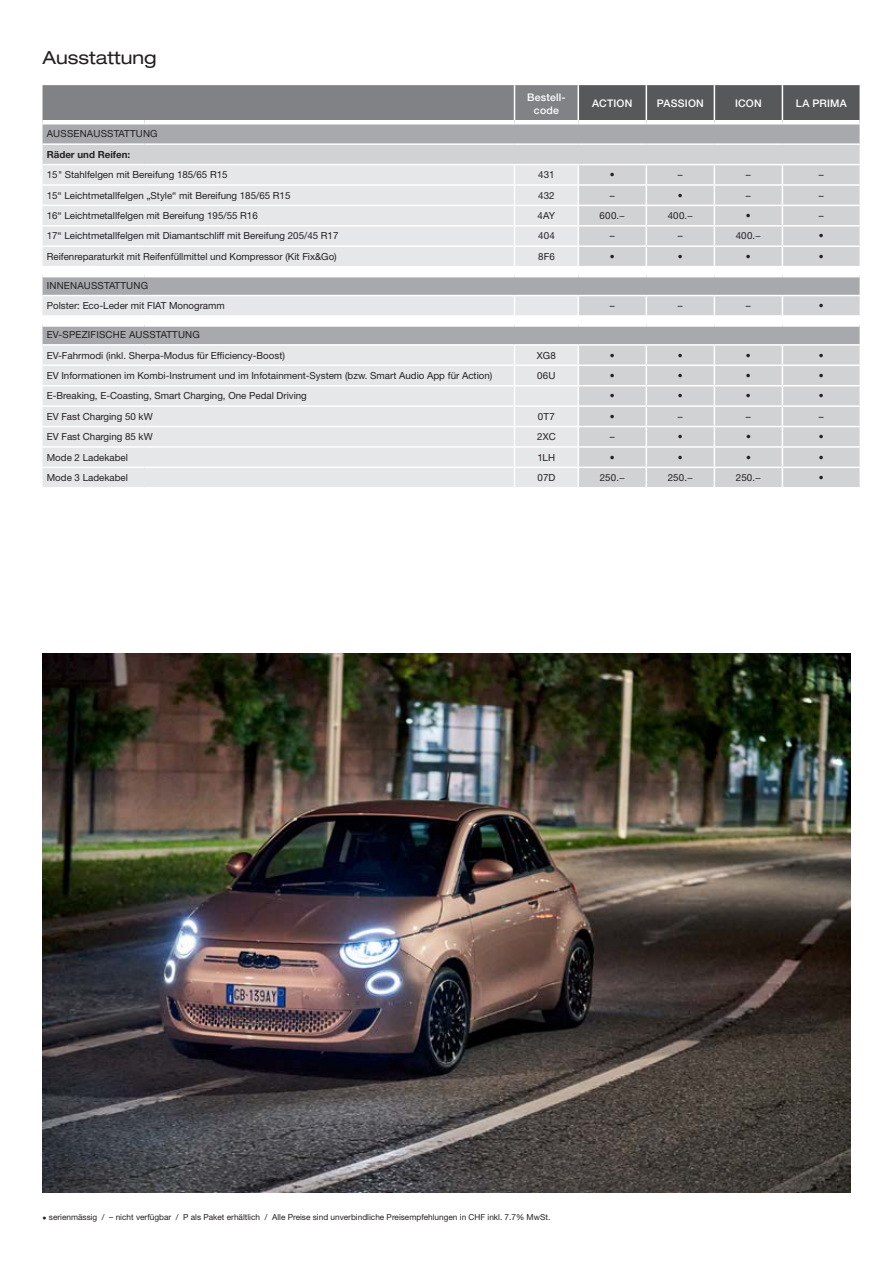
<style>
.page{position:relative;width:893px;height:1263px;background:#fff}
.page>*{position:absolute;margin:0;border:0;box-sizing:border-box;transform-origin:0 0}
.t1{font:expanded 18px "Helvetica Neue LT Std";color:#231f20}
.t2{font:500 10.5px/12.6px "Helvetica Neue LT Std";letter-spacing:.02em;color:#fff;text-align:center}
.t3{font:9.75px/20.4px "Helvetica Neue LT Std";color:#231f20}
.t4{font:9.75px "Helvetica Neue LT Std";letter-spacing:.02em;color:#231f20}
.t5{font:700 9.75px "Helvetica Neue LT Std";color:#231f20}
.t6{font:8.25px "Helvetica Neue LT Std";color:#231f20}
</style>
<div class="page">
<svg style="left:43px;top:85px;width:817px;height:402px;background:#d1d2d4"></svg>
<hr style="left:714px;top:85px;width:1px;height:35px;background:#fff">
<img style="left:43px;top:654px;width:807px;height:538px">
<h1 class="t1" style="left:43px;top:47px;width:116px">Ausstattung</h1>
<p class="t2" style="left:527px;top:91px;width:40px">Bestell&shy;code</p>
<p class="t2" style="left:592px;top:97px;width:42px">ACTION</p>
<p class="t2" style="left:657px;top:97px;width:48px">PASSION</p>
<p class="t2" style="left:735px;top:97px;width:28px">ICON</p>
<p class="t2" style="left:796px;top:97px;width:52px">LA PRIMA</p>
<p class="t4" style="left:47px;top:128px;width:112px">AUSSENAUSSTATTUNG</p>
<p class="t5" style="left:47px;top:148px;width:85px">Räder und Reifen:</p>
<p class="t3" style="left:47px;top:164px;width:182px">15" Stahlfelgen mit Bereifung 185/65 R15</p>
<p class="t3" style="left:538px;top:164px;width:18px">431</p>
<p class="t3" style="left:610px;top:164px;width:6px">•</p>
<p class="t3" style="left:678px;top:164px;width:6px">–</p>
<p class="t3" style="left:746px;top:164px;width:6px">–</p>
<p class="t3" style="left:819px;top:164px;width:6px">–</p>
<p class="t3" style="left:47px;top:185px;width:245px">15“ Leichtmetallfelgen „Style“ mit Bereifung 185/65 R15</p>
<p class="t3" style="left:538px;top:185px;width:18px">432</p>
<p class="t3" style="left:610px;top:185px;width:6px">–</p>
<p class="t3" style="left:678px;top:185px;width:6px">•</p>
<p class="t3" style="left:746px;top:185px;width:6px">–</p>
<p class="t3" style="left:819px;top:185px;width:6px">–</p>
<p class="t3" style="left:47px;top:205px;width:212px">16“ Leichtmetallfelgen mit Bereifung 195/55 R16</p>
<p class="t3" style="left:538px;top:205px;width:19px">4AY</p>
<p class="t3" style="left:600px;top:205px;width:27px">600.−</p>
<p class="t3" style="left:668px;top:205px;width:27px">400.−</p>
<p class="t3" style="left:746px;top:205px;width:6px">•</p>
<p class="t3" style="left:819px;top:205px;width:6px">–</p>
<p class="t3" style="left:47px;top:226px;width:293px">17“ Leichtmetallfelgen mit Diamantschliff mit Bereifung 205/45 R17</p>
<p class="t3" style="left:538px;top:226px;width:18px">404</p>
<p class="t3" style="left:610px;top:226px;width:6px">–</p>
<p class="t3" style="left:678px;top:226px;width:6px">–</p>
<p class="t3" style="left:736px;top:226px;width:27px">400.−</p>
<p class="t3" style="left:819px;top:226px;width:6px">•</p>
<p class="t3" style="left:47px;top:246px;width:292px">Reifenreparaturkit mit Reifenfüllmittel und Kompressor (Kit Fix&amp;Go)</p>
<p class="t3" style="left:538px;top:246px;width:18px">8F6</p>
<p class="t3" style="left:610px;top:246px;width:6px">•</p>
<p class="t3" style="left:678px;top:246px;width:6px">•</p>
<p class="t3" style="left:746px;top:246px;width:6px">•</p>
<p class="t3" style="left:819px;top:246px;width:6px">•</p>
<p class="t3" style="left:47px;top:275px;width:180px">INNENAUSSTATTUNG<br>Polster: Eco-Leder mit FIAT Monogramm</p>
<p class="t3" style="left:610px;top:295px;width:6px">–</p>
<p class="t3" style="left:678px;top:295px;width:6px">–</p>
<p class="t3" style="left:746px;top:295px;width:6px">–</p>
<p class="t3" style="left:819px;top:295px;width:6px">•</p>
<p class="t3" style="left:47px;top:324px;width:240px">EV-SPEZIFISCHE AUSSTATTUNG<br>EV-Fahrmodi (inkl. Sherpa-Modus für Efficiency-Boost)</p>
<p class="t3" style="left:537px;top:345px;width:20px">XG8</p>
<p class="t3" style="left:610px;top:345px;width:6px">•</p>
<p class="t3" style="left:678px;top:345px;width:6px">•</p>
<p class="t3" style="left:746px;top:345px;width:6px">•</p>
<p class="t3" style="left:819px;top:345px;width:6px">•</p>
<p class="t3" style="left:47px;top:365px;width:447px">EV Informationen im Kombi-Instrument und im Infotainment-System (bzw. Smart Audio App für Action)</p>
<p class="t3" style="left:537px;top:365px;width:20px">06U</p>
<p class="t3" style="left:610px;top:365px;width:6px">•</p>
<p class="t3" style="left:678px;top:365px;width:6px">•</p>
<p class="t3" style="left:746px;top:365px;width:6px">•</p>
<p class="t3" style="left:819px;top:365px;width:6px">•</p>
<p class="t3" style="left:47px;top:386px;width:262px">E-Breaking, E-Coasting, Smart Charging, One Pedal Driving</p>
<p class="t3" style="left:610px;top:386px;width:6px">•</p>
<p class="t3" style="left:678px;top:386px;width:6px">•</p>
<p class="t3" style="left:746px;top:386px;width:6px">•</p>
<p class="t3" style="left:819px;top:386px;width:6px">•</p>
<p class="t3" style="left:47px;top:406px;width:107px">EV Fast Charging 50 kW</p>
<p class="t3" style="left:538px;top:406px;width:18px">0T7</p>
<p class="t3" style="left:610px;top:406px;width:6px">•</p>
<p class="t3" style="left:678px;top:406px;width:6px">–</p>
<p class="t3" style="left:746px;top:406px;width:6px">–</p>
<p class="t3" style="left:819px;top:406px;width:6px">–</p>
<p class="t3" style="left:47px;top:426px;width:107px">EV Fast Charging 85 kW</p>
<p class="t3" style="left:537px;top:426px;width:20px">2XC</p>
<p class="t3" style="left:610px;top:426px;width:6px">–</p>
<p class="t3" style="left:678px;top:426px;width:6px">•</p>
<p class="t3" style="left:746px;top:426px;width:6px">•</p>
<p class="t3" style="left:819px;top:426px;width:6px">•</p>
<p class="t3" style="left:47px;top:447px;width:83px">Mode 2 Ladekabel</p>
<p class="t3" style="left:538px;top:447px;width:19px">1LH</p>
<p class="t3" style="left:610px;top:447px;width:6px">•</p>
<p class="t3" style="left:678px;top:447px;width:6px">•</p>
<p class="t3" style="left:746px;top:447px;width:6px">•</p>
<p class="t3" style="left:819px;top:447px;width:6px">•</p>
<p class="t3" style="left:47px;top:467px;width:83px">Mode 3 Ladekabel</p>
<p class="t3" style="left:538px;top:467px;width:19px">07D</p>
<p class="t3" style="left:600px;top:467px;width:27px">250.−</p>
<p class="t3" style="left:668px;top:467px;width:27px">250.−</p>
<p class="t3" style="left:736px;top:467px;width:27px">250.−</p>
<p class="t3" style="left:819px;top:467px;width:6px">•</p>
<p class="t6" style="left:43px;top:1212px;width:509px">• serienmässig / – nicht verfügbar / P als Paket erhältlich / Alle Preise sind unverbindliche Preisempfehlungen in CHF inkl. 7.7% MwSt.</p>
</div>
